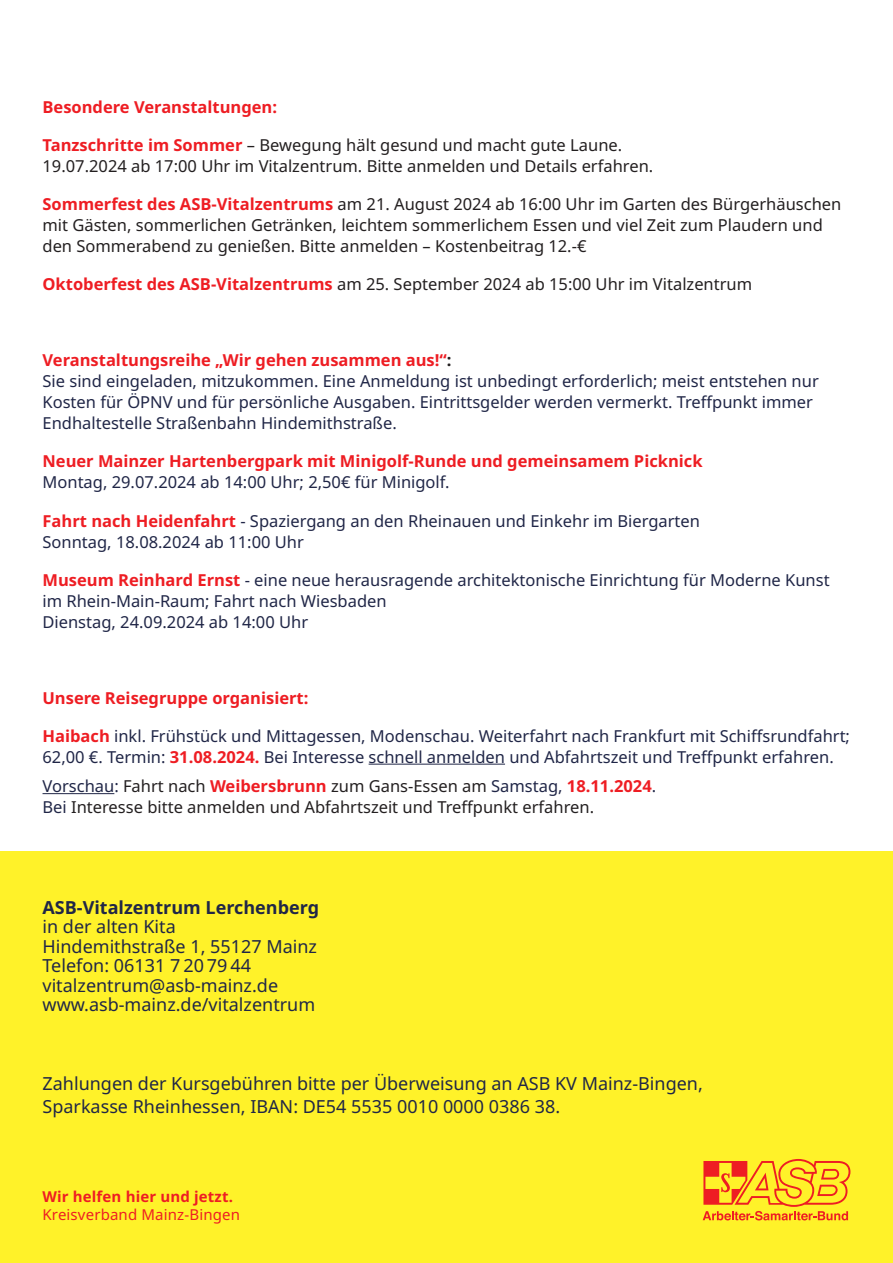
<style>
.page{position:relative;width:893px;height:1263px;background:#fff}
.page>*{position:absolute;margin:0;border:0;box-sizing:border-box;transform-origin:0 0}
.t1{font:18px/19.5px "Noto Sans";color:#202647}
.t2{font:700 18px "Noto Sans";color:#202647}
.t3{font:16.5px/21px "Noto Sans";color:#202647}
.t4{font:16.5px/21px "Noto Sans";color:#231f20}
.t5{font:700 16.5px "Noto Sans";color:#ee1d23}
.t6{font:15px "Noto Sans";letter-spacing:.01em;color:#ee1d23}
.t7{font:700 15px "Noto Sans";letter-spacing:.01em;color:#ee1d23}
.s1{font-weight:700;color:#ee1d23}
.s2{font-weight:700;color:#231f20}
.s3{color:#202647}
</style>
<div class="page">
<div style="left:0;top:851px;width:893px;height:412px;background:#fff229"></div>
<svg style="left:703px;top:1159px;width:147px;height:61px"></svg>
<hr style="left:369px;top:764px;width:136px;height:1px;background:#202647">
<hr style="left:43px;top:793px;width:71px;height:1px;background:#202647">
<p class="t5" style="left:43px;top:98px;width:236px">Besondere Veranstaltungen:</p>
<p class="t4" style="left:43px;top:135px;width:612px"><span class="s1">Tanzschritte im Sommer</span> – Bewegung hält gesund und macht gute Laune.<br>19.07.2024 ab 17:00 Uhr im Vitalzentrum. Bitte anmelden und Details erfahren.</p>
<p class="t4" style="left:43px;top:194px;width:800px"><span class="s1">Sommerfest des ASB-Vitalzentrums</span> am 21. August 2024 ab 16:00 Uhr im Garten des Bürgerhäuschen mit Gästen, sommerlichen Getränken, leichtem sommerlichem Essen und viel Zeit zum Plaudern und den Sommerabend zu genießen. Bitte anmelden – Kostenbeitrag 12.-€</p>
<p class="t4" style="left:43px;top:274px;width:711px"><span class="s1">Oktoberfest des ASB-Vitalzentrums</span> am 25. September 2024 ab 15:00 Uhr im Vitalzentrum</p>
<p class="t3" style="left:43px;top:350px;width:778px"><span class="s1">Veranstaltungsreihe „Wir gehen zusammen aus!“</span><span class="s2">:<br></span>Sie sind eingeladen, mitzukommen. Eine Anmeldung ist unbedingt erforderlich; meist entstehen nur Kosten für ÖPNV und für persönliche Ausgaben. Eintrittsgelder werden vermerkt. Treffpunkt immer Endhaltestelle Straßenbahn Hindemithstraße.</p>
<p class="t5" style="left:43px;top:452px;width:662px">Neuer Mainzer Hartenbergpark mit Minigolf-Runde und gemeinsamem Picknick</p>
<p class="t3" style="left:43px;top:472px;width:409px">Montag, 29.07.2024 ab 14:00 Uhr; 2,50€ für Minigolf.</p>
<p class="t3" style="left:43px;top:510px;width:659px"><span class="s1">Fahrt nach Heidenfahrt</span> - Spaziergang an den Rheinauen und Einkehr im Biergarten<br>Sonntag, 18.08.2024 ab 11:00 Uhr</p>
<p class="t3" style="left:43px;top:569px;width:789px"><span class="s1">Museum Reinhard Ernst</span> - eine neue herausragende architektonische Einrichtung für Moderne Kunst im Rhein-Main-Raum; Fahrt nach Wiesbaden<br>Dienstag, 24.09.2024 ab 14:00 Uhr</p>
<p class="t5" style="left:43px;top:688px;width:267px">Unsere Reisegruppe organisiert:</p>
<p class="t3" style="left:43px;top:725px;width:809px"><span class="s1">Haibach</span> inkl. Frühstück und Mittagessen, Modenschau. Weiterfahrt nach Frankfurt mit Schiffsrundfahrt;<br>62,00 €. Termin: <span class="s1">31.08.2024.</span> Bei Interesse schnell anmelden und Abfahrtszeit und Treffpunkt erfahren.</p>
<p class="t4" style="left:43px;top:776px;width:615px"><span class="s3">Vorschau:</span> Fahrt nach <span class="s1">Weibersbrunn</span> zum Gans-Essen am <span class="s3">Samstag,</span> <span class="s1">18.11.2024</span><span class="s3">.<br>Bei</span> Interesse bitte anmelden und Abfahrtszeit und Treffpunkt erfahren.</p>
<p class="t2" style="left:43px;top:897px;width:278px">ASB-Vitalzentrum Lerchenberg</p>
<p class="t1" style="left:43px;top:917px;width:276px">in der alten Kita<br>Hindemithstraße 1, 55127 Mainz<br>Telefon: 06131 7 20 79 44 vitalzentrum@asb-mainz.de www.asb-mainz.de/vitalzentrum</p>
<p class="t1" style="left:43px;top:1073px;width:662px;line-height:22.5px">Zahlungen der Kursgebühren bitte per Überweisung an ASB KV Mainz-Bingen,<br>Sparkasse Rheinhessen, IBAN: DE54 5535 0010 0000 0386 38.</p>
<p class="t7" style="left:43px;top:1188px;width:192px">Wir helfen hier und jetzt.</p>
<p class="t6" style="left:43px;top:1206px;width:199px">Kreisverband Mainz-Bingen</p>
</div>
